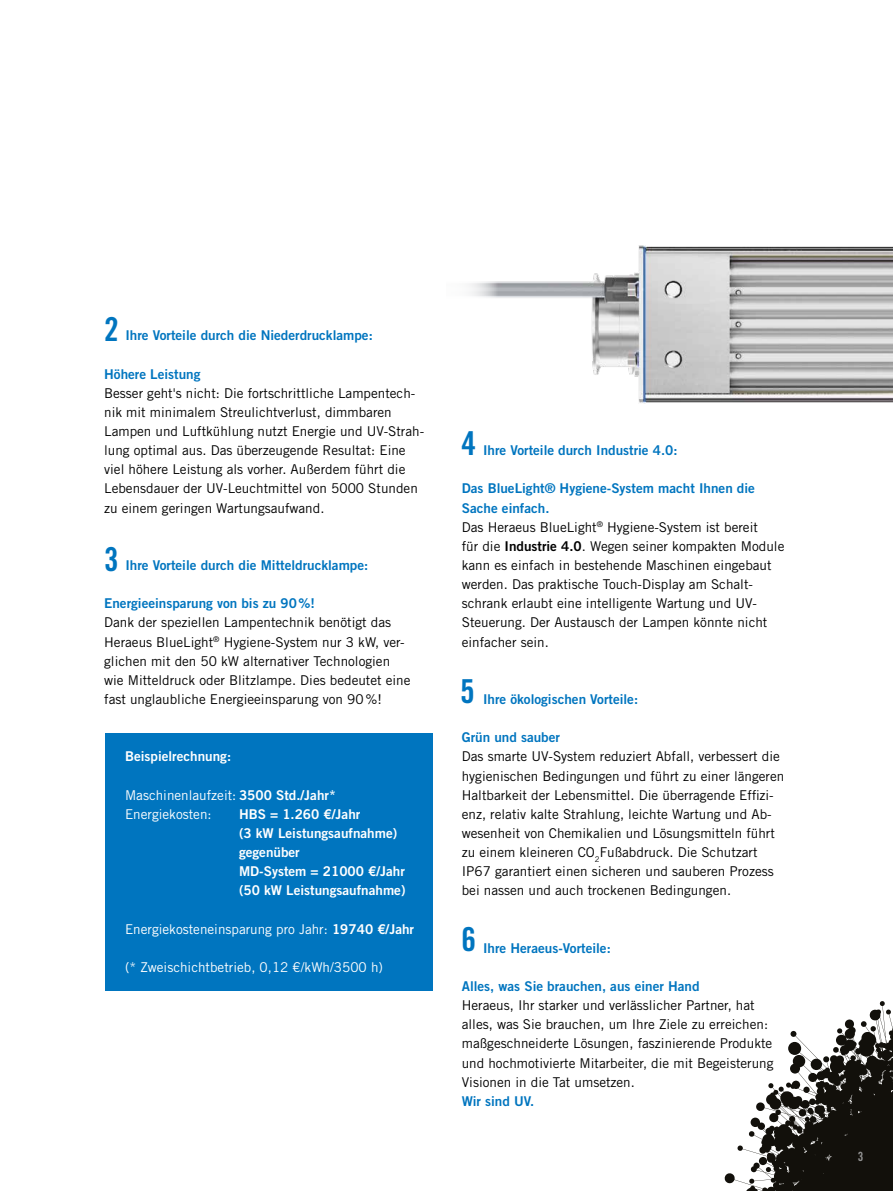
<style>
.page{position:relative;width:893px;height:1191px;background:#fff}
.page>*{position:absolute;margin:0;border:0;box-sizing:border-box;transform-origin:0 0}
.t1{font:33px "Trade Gothic LT Bold Cond Twenty";color:#0075bf}
.t2{font:13.5px/19.2px "Trade Gothic LT";color:#000}
.t3{font:13.5px/19.2px "Trade Gothic LT Bold Two";color:#0075bf}
.t4{font:13.5px/19.2px "Trade Gothic LT";color:#fff}
.t5{font:13.5px/19.2px "Trade Gothic LT Bold Two";color:#fff}
.t6{font:12.75px "Trade Gothic LT Bold Cond Twenty";color:#929292}
.s1{font-family:"Trade Gothic LT Bold Two"}
</style>
<div class="page">
<svg style="left:725px;top:1001px;width:168px;height:190px"></svg>
<div style="left:105px;top:733px;width:328px;height:258px;background:#0075bf"></div>
<img style="left:497px;top:245px;width:396px;height:159px">
<h1 class="t1" style="left:104px;top:309px;width:16px">2</h1>
<p class="t3" style="left:125px;top:326px;width:249px">Ihre Vorteile durch die Niederdrucklampe:</p>
<p class="t3" style="left:104px;top:364px;width:98px">Höhere Leistung</p>
<p class="t2" style="left:104px;top:383px;width:322px">Besser geht's nicht: Die fortschrittliche Lampentech&shy;nik mit minimalem Streulichtverlust, dimmbaren Lampen und Luftkühlung nutzt Energie und UV-Strah&shy;lung optimal aus. Das überzeugende Resultat: Eine viel höhere Leistung als vorher. Außerdem führt die Lebensdauer der UV-Leuchtmittel von 5000 Stunden zu einem geringen Wartungsaufwand.</p>
<h1 class="t1" style="left:104px;top:539px;width:16px">3</h1>
<p class="t3" style="left:125px;top:555px;width:244px">Ihre Vorteile durch die Mitteldrucklampe:</p>
<p class="t3" style="left:104px;top:593px;width:212px">Energieeinsparung von bis zu 90%!</p>
<p class="t2" style="left:104px;top:613px;width:308px">Dank der speziellen Lampentechnik benötigt das Heraeus BlueLight<sup>®</sup> Hygiene-System nur 3 kW, ver&shy;glichen mit den 50 kW alternativer Technologien wie Mitteldruck oder Blitzlampe. Dies bedeutet eine fast unglaubliche Energieeinsparung von 90%!</p>
<p class="t5" style="left:125px;top:746px;width:108px">Beispielrechnung:</p>
<p class="t4" style="left:125px;top:785px;width:212px">Maschinenlaufzeit: <span class="s1">3500 Std./Jahr*<br></span>Energiekosten:</p>
<p class="t5" style="left:239px;top:804px;width:168px">HBS = 1.260 €/Jahr<br>(3 kW Leistungsaufnahme) gegenüber<br>MD-System = 21000 €/Jahr (50 kW Leistungsaufnahme)</p>
<p class="t4" style="left:125px;top:919px;width:291px">Energiekosteneinsparung pro Jahr: <span class="s1">19740 €/Jahr</span></p>
<p class="t4" style="left:125px;top:957px;width:259px">(* Zweischichtbetrieb, 0,12 €/kWh/3500 h)</p>
<h1 class="t1" style="left:461px;top:423px;width:16px">4</h1>
<p class="t3" style="left:483px;top:440px;width:196px">Ihre Vorteile durch Industrie 4.0:</p>
<p class="t3" style="left:462px;top:479px;width:295px">Das BlueLight® Hygiene-System macht Ihnen die<br>Sache einfach.</p>
<p class="t2" style="left:462px;top:517px;width:324px">Das Heraeus BlueLight<sup>®</sup> Hygiene-System ist bereit<br>für die <span class="s1">Industrie 4.0</span>. Wegen seiner kompakten Module kann es einfach in bestehende Maschinen eingebaut werden. Das praktische Touch-Display am Schalt&shy;schrank erlaubt eine intelligente Wartung und UV-Steuerung. Der Austausch der Lampen könnte nicht einfacher sein.</p>
<h1 class="t1" style="left:460px;top:671px;width:16px">5</h1>
<p class="t3" style="left:483px;top:689px;width:157px">Ihre ökologischen Vorteile:</p>
<p class="t3" style="left:462px;top:727px;width:100px">Grün und sauber</p>
<p class="t2" style="left:462px;top:747px;width:324px">Das smarte UV-System reduziert Abfall, verbessert die hygienischen Bedingungen und führt zu einer längeren Haltbarkeit der Lebensmittel. Die überragende Effizi&shy;enz, relativ kalte Strahlung, leichte Wartung und Ab&shy;wesenheit von Chemikalien und Lösungsmitteln führt zu einem kleineren CO<sub>2</sub>Fußabdruck. Die Schutzart IP67 garantiert einen sicheren und sauberen Prozess bei nassen und auch trockenen Bedingungen.</p>
<h1 class="t1" style="left:462px;top:919px;width:16px">6</h1>
<p class="t3" style="left:483px;top:938px;width:129px">Ihre Heraeus-Vorteile:</p>
<p class="t3" style="left:462px;top:976px;width:239px">Alles, was Sie brauchen, aus einer Hand</p>
<p class="t2" style="left:462px;top:995px;width:313px">Heraeus, Ihr starker und verlässlicher Partner, hat alles, was Sie brauchen, um Ihre Ziele zu erreichen: maßgeschneiderte Lösungen, faszinierende Produkte und hochmotivierte Mitarbeiter, die mit Begeisterung Visionen in die Tat umsetzen.</p>
<p class="t3" style="left:462px;top:1091px;width:74px">Wir sind UV.</p>
<p class="t6" style="left:858px;top:1148px;width:7px">3</p>
</div>
